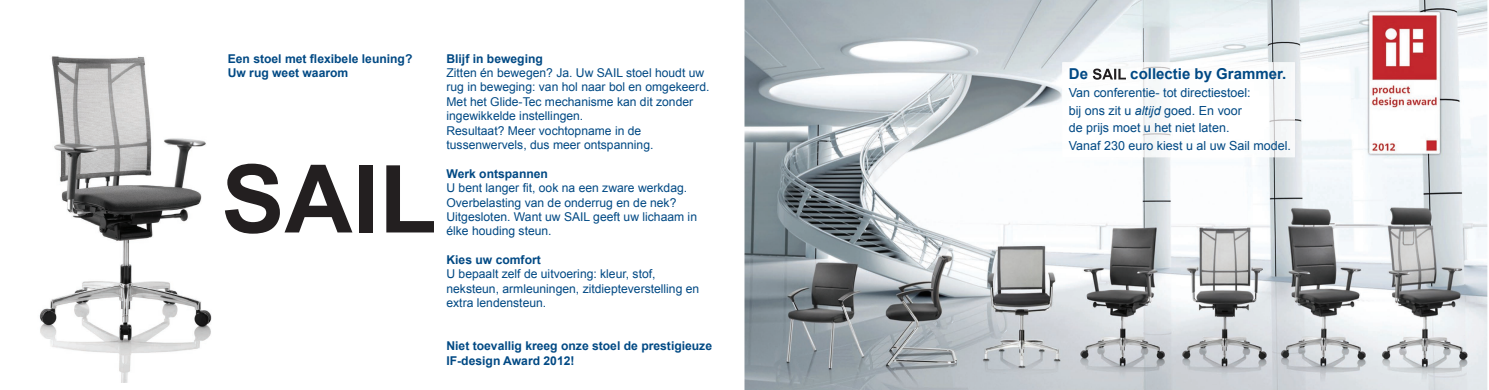
<style>
.page{position:relative;width:1489px;height:390px;background:#fff}
.page>*{position:absolute;margin:0;border:0;box-sizing:border-box;transform-origin:0 0}
.t1{font:700 94.5px "Arial";color:#231f20}
.t2{font:700 15px "Arial";color:#014984}
.t3{font:12.5px/17.5px "Arial";color:#014984}
.t4{font:12.12px/14.4px "Arial";color:#014984}
.t5{font:700 12.12px/14.4px "Arial";color:#014984}
.s1{font-style:italic}
</style>
<div class="page">
<img style="left:744px;top:0;width:743px;height:390px">
<img style="left:39px;top:56px;width:173px;height:327px">
<img style="left:225px;top:164px;width:19px;height:69px">
<img style="left:1062px;top:62px;width:232px;height:95px">
<img style="left:1092px;top:69px;width:33px;height:11px">
<p class="t5" style="left:228px;top:52px;width:186px">Een stoel met flexibele leuning?<br>Uw rug weet waarom</p>
<h1 class="t1" style="left:221px;top:137px;width:217px">SAIL</h1>
<p class="t5" style="left:446px;top:52px;width:98px">Blijf in beweging</p>
<p class="t4" style="left:446px;top:66px;width:264px">Zitten én bewegen? Ja. Uw SAIL stoel houdt uw rug in beweging: van hol naar bol en omgekeerd.<br>Met het Glide-Tec mechanisme kan dit zonder ingewikkelde instellingen.<br>Resultaat? Meer vochtopname in de tussenwervels, dus meer ontspanning.</p>
<p class="t5" style="left:446px;top:167px;width:103px">Werk ontspannen</p>
<p class="t4" style="left:446px;top:181px;width:252px">U bent langer fit, ook na een zware werkdag.<br>Overbelasting van de onderrug en de nek?<br>Uitgesloten. Want uw SAIL geeft uw lichaam in élke houding steun.</p>
<p class="t5" style="left:446px;top:253px;width:96px">Kies uw comfort</p>
<p class="t4" style="left:446px;top:267px;width:254px">U bepaalt zelf de uitvoering: kleur, stof, neksteun, armleuningen, zitdiepteverstelling en extra lendensteun.</p>
<p class="t5" style="left:446px;top:339px;width:267px">Niet toevallig kreeg onze stoel de prestigieuze<br>IF-design Award 2012!</p>
<p class="t2" style="left:1068px;top:64px;width:21px">De</p>
<p class="t2" style="left:1130px;top:64px;width:157px">collectie by Grammer.</p>
<p class="t3" style="left:1068px;top:84px;width:224px">Van conferentie- tot directiestoel:<br>bij ons zit u <span class="s1">altijd</span> goed. En voor<br>de prijs moet u het niet laten.<br>Vanaf 230 euro kiest u al uw Sail model.</p>
</div>
